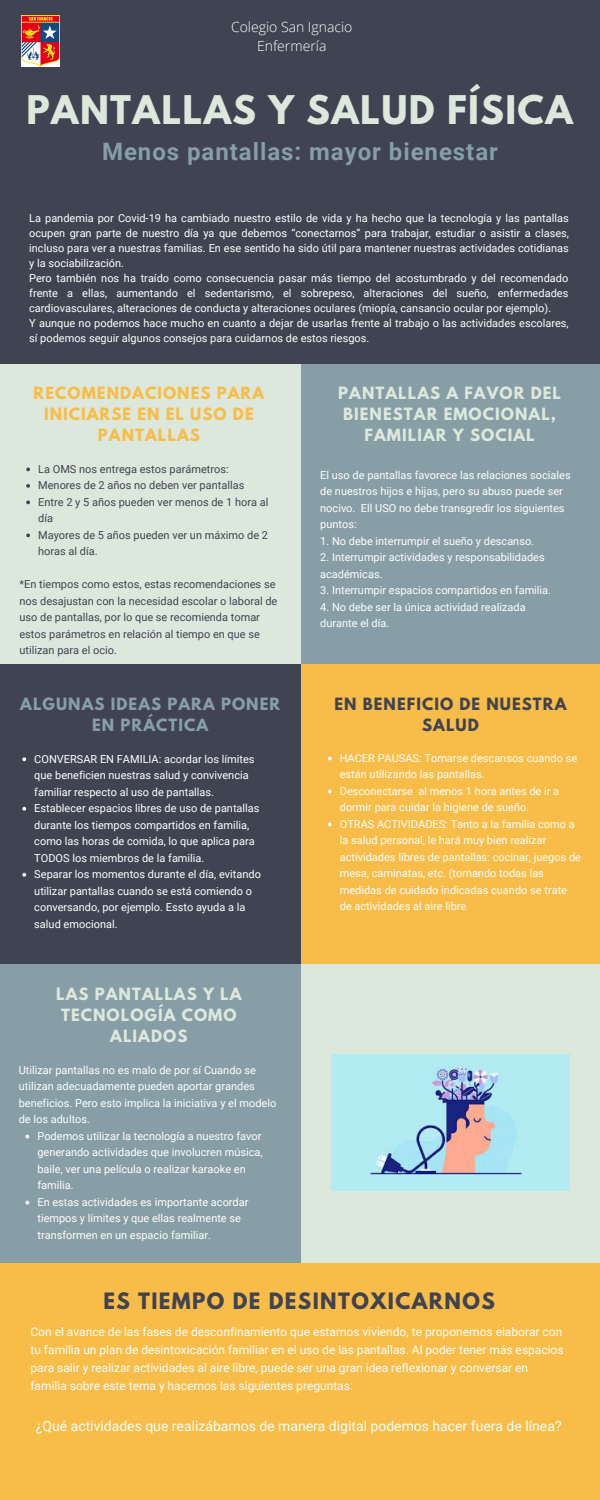
<style>
.page{position:relative;width:600px;height:1500px;background:#404352}
.page>*{position:absolute;margin:0;border:0;box-sizing:border-box;transform-origin:0 0}
.t1{font:700 35px "League Spartan";letter-spacing:.04em;color:#dce8dc}
.t2{font:700 24px "Roboto";letter-spacing:.04em;color:#879ea6}
.t3{font:700 20px "League Spartan";letter-spacing:.07em;color:#404352}
.t4{font:700 15px/21px "League Spartan";letter-spacing:.07em;color:#dce8dc;text-align:center}
.t5{font:700 15px/21px "League Spartan";letter-spacing:.07em;color:#f8bd49;text-align:center}
.t6{font:700 15px/21px "League Spartan";letter-spacing:.07em;color:#879ea6;text-align:center}
.t7{font:700 15px/21px "League Spartan";letter-spacing:.07em;color:#404352;text-align:center}
.t8{font:14px "Roboto";color:#fff}
.t9{font:300 14px/19.5px "Open Sans";color:#fff;text-align:center}
.t10{font:12px/18px "Roboto";color:#fff}
.t11{font:11px/16.5px "Roboto";color:#fff}
.t12{font:11px/16.5px "Roboto";color:#404352}
</style>
<div class="page">
<div style="left:301px;top:664px;width:299px;height:300px;background:#f8bd49"></div>
<div style="left:0;top:364px;width:600px;height:300px;background:#dce8dc"></div>
<div style="left:2px;top:964px;width:598px;height:300px;background:#dce8dc"></div>
<div style="left:301px;top:364px;width:299px;height:300px;background:#879ea6"></div>
<div style="left:0;top:964px;width:301px;height:300px;background:#879ea6"></div>
<svg style="left:22px;top:757px;width:4px;height:4px"></svg>
<svg style="left:22px;top:807px;width:4px;height:4px"></svg>
<svg style="left:22px;top:873px;width:4px;height:4px"></svg>
<svg style="left:26px;top:467px;width:4px;height:4px"></svg>
<svg style="left:26px;top:484px;width:4px;height:4px"></svg>
<svg style="left:26px;top:500px;width:4px;height:4px"></svg>
<svg style="left:26px;top:533px;width:4px;height:4px"></svg>
<svg style="left:328px;top:757px;width:4px;height:3px"></svg>
<svg style="left:328px;top:790px;width:4px;height:3px"></svg>
<svg style="left:328px;top:823px;width:4px;height:3px"></svg>
<div style="left:0;top:1264px;width:600px;height:236px;background:#f8bd49"></div>
<img style="left:332px;top:1054px;width:237px;height:137px">
<img style="left:21px;top:16px;width:39px;height:51px">
<p class="t9" style="left:231px;top:17px;width:123px">Colegio San Ignacio<br>Enfermería</p>
<h1 class="t1" style="left:26px;top:93px;width:548px">PANTALLAS Y SALUD FÍSICA</h1>
<h2 class="t2" style="left:102px;top:137px;width:397px">Menos pantallas: mayor bienestar</h2>
<p class="t11" style="left:29px;top:211px;width:541px;line-height:15px">La pandemia por Covid-19 ha cambiado nuestro estilo de vida y ha hecho que la tecnología y las pantallas ocupen gran parte de nuestro día ya que debemos “conectarnos” para trabajar, estudiar o asistir a clases, incluso para ver a nuestras familias. En ese sentido ha sido útil para mantener nuestras actividades cotidianas y la sociabilización.<br>Pero también nos ha traído como consecuencia pasar más tiempo del acostumbrado y del recomendado frente a ellas, aumentando el sedentarismo, el sobrepeso, alteraciones del sueño, enfermedades cardiovasculares, alteraciones de conducta y alteraciones oculares (miopía, cansancio ocular por ejemplo).<br>Y aunque no podemos hace mucho en cuanto a dejar de usarlas frente al trabajo o las actividades escolares, sí podemos seguir algunos consejos para cuidarnos de estos riesgos.</p>
<h3 class="t5" style="left:34px;top:384px;width:232px">RECOMENDACIONES PARA<br>INICIARSE EN EL USO DE<br>PANTALLAS</h3>
<p class="t12" style="left:38px;top:461px;width:232px">La OMS nos entrega estos parámetros:<br>Menores de 2 años no deben ver pantallas<br>Entre 2 y 5 años pueden ver menos de 1 hora al día<br>Mayores de 5 años pueden ver un máximo de 2 horas al día.</p>
<p class="t12" style="left:20px;top:576px;width:259px">*En tiempos como estos, estas recomendaciones se nos desajustan con la necesidad escolar o laboral de uso de pantallas, por lo que se recomienda tomar estos parámetros en relación al tiempo en que se utilizan para el ocio.</p>
<h3 class="t6" style="left:20px;top:696px;width:261px">ALGUNAS IDEAS PARA PONER<br>EN PRÁCTICA</h3>
<p class="t11" style="left:34px;top:751px;width:228px">CONVERSAR EN FAMILIA: acordar los límites que beneficien nuestras salud y convivencia familiar respecto al uso de pantallas.<br>Establecer espacios libres de uso de pantallas durante los tiempos compartidos en familia, como las horas de comida, lo que aplica para TODOS los miembros de la familia.<br>Separar los momentos durante el día, evitando utilizar pantallas cuando se está comiendo o conversando, por ejemplo. Essto ayuda a la salud emocional.</p>
<h3 class="t4" style="left:56px;top:985px;width:187px">LAS PANTALLAS Y LA<br>TECNOLOGÍA COMO<br>ALIADOS</h3>
<p class="t11" style="left:19px;top:1062px;width:259px">Utilizar pantallas no es malo de por sí Cuando se utilizan adecuadamente pueden aportar grandes beneficios. Pero esto implica la iniciativa y el modelo de los adultos.</p>
<p class="t11" style="left:37px;top:1128px;width:227px">Podemos utilizar la tecnología a nuestro favor generando actividades que involucren música, baile, ver una película o realizar karaoke en familia.<br>En estas actividades es importante acordar tiempos y límites y que ellas realmente se transformen en un espacio familiar.</p>
<h3 class="t4" style="left:338px;top:384px;width:224px">PANTALLAS A FAVOR DEL<br>BIENESTAR EMOCIONAL,<br>FAMILIAR Y SOCIAL</h3>
<p class="t11" style="left:320px;top:467px;width:252px">El uso de pantallas favorece las relaciones sociales de nuestros hijos e hijas, pero su abuso puede ser nocivo. Ell USO no debe transgredir los siguientes puntos:</p>
<p class="t11" style="left:320px;top:533px;width:215px">1. No debe interrumpir el sueño y descanso.</p>
<p class="t11" style="left:320px;top:549px;width:226px">2. Interrumpir actividades y responsabilidades académicas.</p>
<p class="t11" style="left:320px;top:582px;width:232px">3. Interrumpir espacios compartidos en familia.</p>
<p class="t11" style="left:320px;top:599px;width:207px">4. No debe ser la única actividad realizada durante el día.</p>
<h3 class="t7" style="left:334px;top:696px;width:233px">EN BENEFICIO DE NUESTRA<br>SALUD</h3>
<p class="t11" style="left:340px;top:750px;width:243px">HACER PAUSAS: Tomarse descansos cuando se están utilizando las pantallas.<br>Desconectarse al menos 1 hora antes de ir a dormir para cuidar la higiene de sueño.<br>OTRAS ACTIVIDADES: Tanto a la familia como a la salud personal, le hará muy bien realizar actividades libres de pantallas: cocinar, juegos de mesa, caminatas, etc. (tomando todas las medidas de cuidado indicadas cuando se trate de actividades al aire libre</p>
<h3 class="t3" style="left:103px;top:1291px;width:393px">ES TIEMPO DE DESINTOXICARNOS</h3>
<p class="t10" style="left:31px;top:1323px;width:535px">Con el avance de las fases de desconfinamiento que estamos viviendo, te proponemos elaborar con tu familia un plan de desintoxicación familiar en el uso de las pantallas. Al poder tener más espacios para salir y realizar actividades al aire libre, puede ser una gran idea reflexionar y conversar en familia sobre este tema y hacernos las siguientes preguntas:</p>
<p class="t8" style="left:36px;top:1418px;width:527px">¿Qué actividades que realizábamos de manera digital podemos hacer fuera de línea?</p>
</div>
